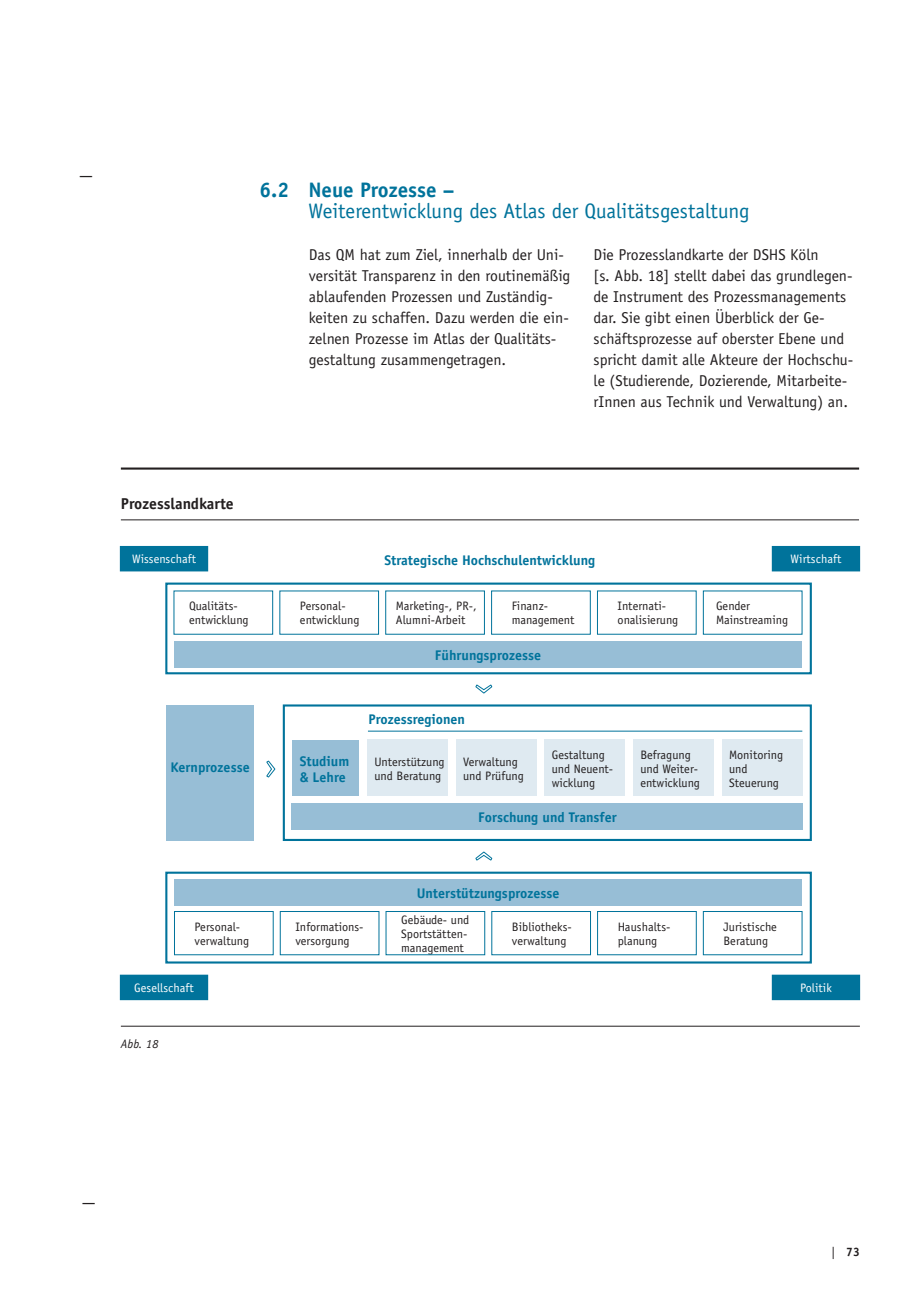
<style>
.page{position:relative;width:918px;height:1290px;background:#fff}
.page>*{position:absolute;margin:0;border:0;box-sizing:border-box;transform-origin:0 0}
.t1{font:21px "Officina Sans LT";color:#00739b}
.t2{font:700 21px "Officina Sans LT";color:#00739b}
.t3{font:15.75px/21px "Officina Sans LT";color:#231f20}
.t4{font:700 15.75px "Officina Sans LT";color:#231f20}
.t5{font:700 14px/15.8px "Officina Sans LT";letter-spacing:.005em;color:#00739b}
.t6{font:12.25px/14px "Officina Sans LT";letter-spacing:.005em;color:#231f20}
.t7{font:12.25px "Officina Sans LT";letter-spacing:.005em;color:#fff}
.t8{font:12.25px "Officina Sans LT";color:#00739b}
.t9{font:italic 12.25px "Officina Sans LT";color:#231f20}
.t10{font:700 12.25px "Officina Serif LT";color:#231f20}
.s1{font-weight:400}
</style>
<div class="page">
<hr style="left:121px;top:467px;width:738px;height:3px;background:#231f20">
<hr style="left:121px;top:519px;width:738px;height:1px;background:#231f20">
<div style="left:283px;top:704px;width:529px;height:137px;border:2px solid #00739b"></div>
<div style="left:165px;top:582px;width:647px;height:92px;border:2px solid #00739b"></div>
<div style="left:165px;top:871px;width:647px;height:92px;border:2px solid #00739b"></div>
<div style="left:174px;top:641px;width:628px;height:26px;background:#97bed6"></div>
<div style="left:292px;top:804px;width:511px;height:26px;background:#97bed6"></div>
<hr style="left:368px;top:731px;width:434px;height:1px;background:#00739b">
<div style="left:166px;top:705px;width:88px;height:136px;background:#97bed6"></div>
<div style="left:120px;top:546px;width:88px;height:25px;background:#00739b"></div>
<div style="left:292px;top:740px;width:67px;height:56px;background:#97bed6"></div>
<svg style="left:475px;top:684px;width:17px;height:9px"></svg>
<svg style="left:475px;top:851px;width:17px;height:10px"></svg>
<svg style="left:266px;top:761px;width:9px;height:16px"></svg>
<div style="left:772px;top:546px;width:87px;height:25px;background:#00739b"></div>
<div style="left:120px;top:975px;width:88px;height:24px;background:#00739b"></div>
<div style="left:120px;top:975px;width:88px;height:25px;border:1px solid #00739b"></div>
<div style="left:772px;top:975px;width:87px;height:24px;background:#00739b"></div>
<div style="left:772px;top:975px;width:88px;height:25px;border:1px solid #00739b"></div>
<div style="left:385px;top:591px;width:100px;height:43px;border:1px solid #00739b"></div>
<div style="left:174px;top:911px;width:99px;height:44px;border:1px solid #00739b"></div>
<div style="left:280px;top:911px;width:99px;height:44px;border:1px solid #00739b"></div>
<div style="left:386px;top:911px;width:99px;height:44px;border:1px solid #00739b"></div>
<div style="left:491px;top:911px;width:100px;height:44px;border:1px solid #00739b"></div>
<div style="left:597px;top:911px;width:99px;height:44px;border:1px solid #00739b"></div>
<div style="left:703px;top:911px;width:99px;height:44px;border:1px solid #00739b"></div>
<div style="left:175px;top:879px;width:627px;height:26px;background:#97bed6"></div>
<div style="left:367px;top:740px;width:81px;height:56px;background:#dfeaf1"></div>
<div style="left:455px;top:740px;width:81px;height:56px;background:#dfeaf1"></div>
<div style="left:544px;top:740px;width:81px;height:56px;background:#dfeaf1"></div>
<div style="left:633px;top:740px;width:81px;height:56px;background:#dfeaf1"></div>
<div style="left:721px;top:740px;width:81px;height:56px;background:#dfeaf1"></div>
<hr style="left:121px;top:1026px;width:739px;height:1px;background:#231f20">
<p class="t10" style="left:77px;top:179px;width:6px;rotate:-90deg">|</p>
<h1 class="t2" style="left:259px;top:176px;width:31px">6.2</h1>
<h1 class="t2" style="left:309px;top:176px;width:147px">Neue Prozesse –</h1>
<h1 class="t1" style="left:309px;top:198px;width:442px">Weiterentwicklung des Atlas der Qualitätsgestaltung</h1>
<p class="t3" style="left:309px;top:244px;width:263px">Das QM hat zum Ziel, innerhalb der Uni&shy;versität Transparenz in den routinemäßig ablaufenden Prozessen und Zuständig&shy;keiten zu schaffen. Dazu werden die ein&shy;zelnen Prozesse im Atlas der Qualitäts&shy;gestaltung zusammengetragen.</p>
<p class="t3" style="left:593px;top:244px;width:261px">Die Prozesslandkarte der DSHS Köln<br>[s. Abb. 18] stellt dabei das grundlegen&shy;de Instrument des Prozessmanagements dar. Sie gibt einen Überblick der Ge&shy;schäftsprozesse auf oberster Ebene und spricht damit alle Akteure der Hochschu&shy;le (Studierende, Dozierende, Mitarbeite&shy;rInnen aus Technik und Verwaltung) an.</p>
<p class="t4" style="left:121px;top:494px;width:114px">Prozesslandkarte</p>
<p class="t7" style="left:132px;top:552px;width:65px">Wissenschaft</p>
<p class="t5" style="left:384px;top:552px;width:212px">Strategische Hochschulentwicklung</p>
<p class="t7" style="left:790px;top:552px;width:52px">Wirtschaft</p>
<p class="t6" style="left:189px;top:599px;width:61px">Qualitäts&shy;entwicklung</p>
<p class="t6" style="left:300px;top:599px;width:61px">Personal&shy;entwicklung</p>
<p class="t6" style="left:396px;top:599px;width:82px">Marketing-, PR-,<br>Alumni-Arbeit</p>
<p class="t6" style="left:512px;top:599px;width:64px">Finanz&shy;management</p>
<p class="t6" style="left:617px;top:599px;width:62px">Internati&shy;onalisierung</p>
<p class="t6" style="left:716px;top:599px;width:74px">Gender<br>Mainstreaming</p>
<p class="t5" style="left:435px;top:647px;width:108px">Führungsprozesse</p>
<p class="t8" style="left:293px;top:747px;width:42px">Studium</p>
<p class="t5" style="left:300px;top:753px;width:51px">Studium &amp; Lehre</p>
<p class="t5" style="left:171px;top:759px;width:81px">Kernprozesse</p>
<p class="t8" style="left:293px;top:761px;width:39px">&amp; Lehre</p>
<p class="t5" style="left:368px;top:711px;width:98px">Prozessregionen</p>
<p class="t6" style="left:374px;top:754px;width:72px">Unterstützung und Beratung</p>
<p class="t6" style="left:463px;top:754px;width:62px">Verwaltung und Prüfung</p>
<p class="t6" style="left:552px;top:747px;width:63px">Gestaltung und Neuent&shy;wicklung</p>
<p class="t6" style="left:640px;top:747px;width:61px">Befragung und Weiter&shy;entwicklung</p>
<p class="t6" style="left:729px;top:747px;width:56px">Monitoring und<br>Steuerung</p>
<p class="t5" style="left:478px;top:810px;width:140px">Forschung und Transfer</p>
<p class="t5" style="left:417px;top:885px;width:144px">Unterstützungsprozesse</p>
<p class="t6" style="left:195px;top:919px;width:56px">Personal&shy;verwaltung</p>
<p class="t6" style="left:295px;top:919px;width:70px">Informations&shy;versorgung</p>
<p class="t6" style="left:401px;top:912px;width:70px">Gebäude- und<br>Sportstätten&shy;management</p>
<p class="t6" style="left:512px;top:919px;width:61px">Bibliotheks&shy;verwaltung</p>
<p class="t6" style="left:617px;top:919px;width:54px">Haushalts&shy;planung</p>
<p class="t6" style="left:723px;top:919px;width:55px">Juristische<br>Beratung</p>
<p class="t7" style="left:134px;top:981px;width:61px">Gesellschaft</p>
<p class="t7" style="left:800px;top:981px;width:33px">Politik</p>
<p class="t9" style="left:121px;top:1036px;width:39px">Abb. 18</p>
<p class="t10" style="left:80px;top:1206px;width:6px;rotate:-90deg">|</p>
<p class="t10" style="left:831px;top:1244px;width:30px"><span class="s1">|</span> 73</p>
</div>
